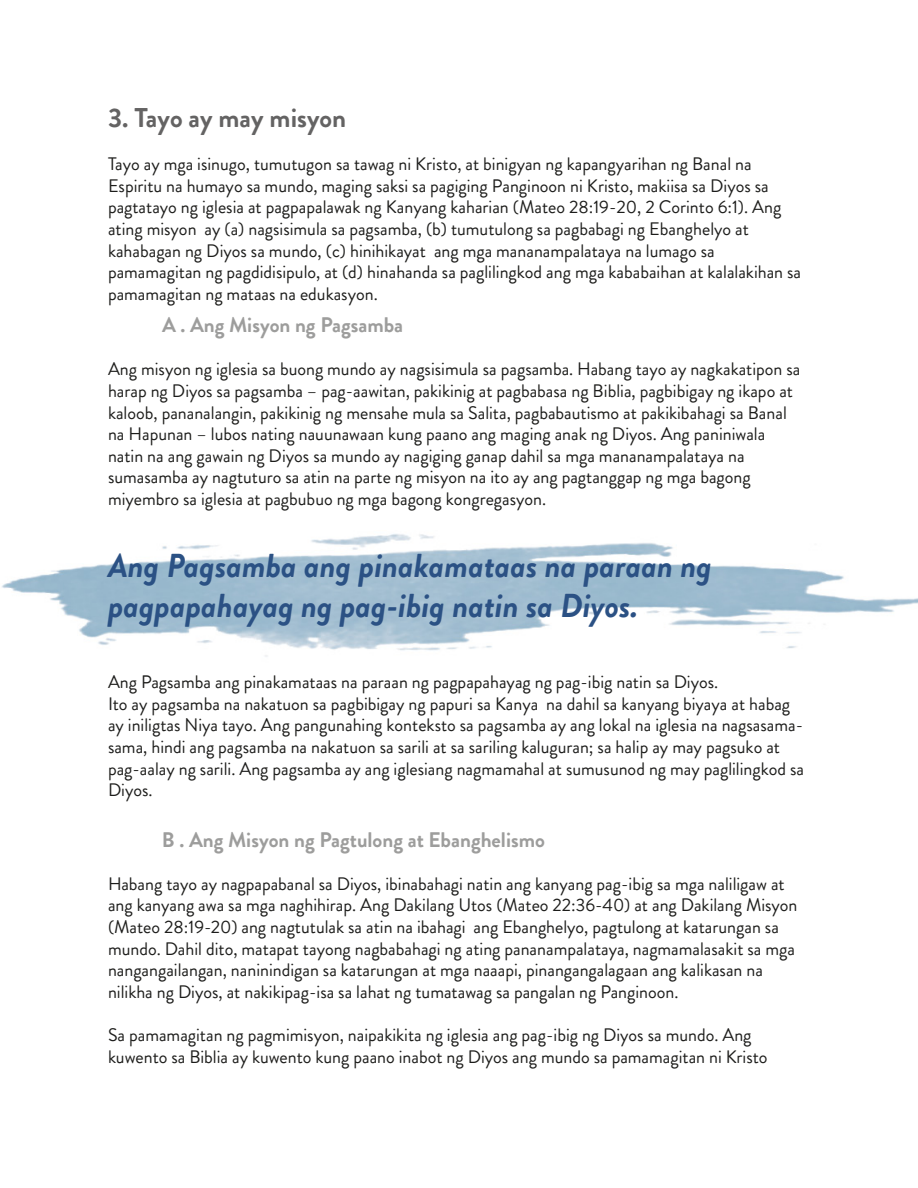
<style>
.page{position:relative;width:918px;height:1188px;background:#fff}
.page>*{position:absolute;margin:0;border:0;box-sizing:border-box;transform-origin:0 0}
.t1{font:33px/39.6px "Brandon Grotesque Bold Italic 2";color:#2b5184}
.t2{font:27px "Brandon Grotesque Bold 2";color:#646363}
.t3{font:21px "Brandon Grotesque Bold 2";color:#9d9d9c}
.t4{font:18px/21.6px "Brandon Grotesque";color:#1d1d1b}
.s1{font-family:"Brandon Grotesque Regular 2"}
</style>
<div class="page">
<img style="left:2px;top:534px;width:916px;height:123px">
<h2 class="t2" style="left:108px;top:99px;width:240px">3. Tayo ay may misyon</h2>
<p class="t4" style="left:108px;top:153px;width:695px">Tayo ay mga isinugo, tumutugon sa tawag ni Kristo<span class="s1">,</span> at binigyan ng kapangyarihan ng Banal na Espiritu na humayo sa mundo, maging saksi sa pagiging Panginoon ni Kristo, makiisa sa Diyos sa pagtatayo ng iglesia at pagpapalawak ng Kanyang kaharian (Mateo 28:19-20, 2 Corinto 6:1). Ang ating misyon ay (a) nagsisimula sa pagsamba, (b) tumutulong sa pagbabagi ng Ebanghelyo at kahabagan ng Diyos sa mundo, (c) hinihikayat ang mga mananampalataya na lumago sa pamamagitan ng pagdidisipulo, at (d) hinahanda sa paglilingkod ang mga kababaihan at kalalakihan sa pamamagitan ng mataas na edukasyon.</p>
<p class="t3" style="left:162px;top:310px;width:243px">A . Ang Misyon ng Pagsamba</p>
<p class="t4" style="left:108px;top:359px;width:694px">Ang misyon ng iglesia sa buong mundo ay nagsisimula sa pagsamba. Habang tayo ay nagkakatipon sa harap ng Diyos sa pagsamba – pag-aawitan, pakikinig at pagbabasa ng Biblia, pagbibigay ng ikapo at kaloob, pananalangin, pakikinig ng mensahe mula sa Salita, pagbabautismo <span class="s1">at</span> pakikibahagi sa Banal na Hapunan – lubos nating nauunawaan kung paano ang maging anak ng Diyos. Ang paniniwala natin na ang gawain ng Diyos sa mundo ay nagiging ganap dahil sa mga mananampalataya na sumasamba ay nagtuturo sa atin na parte ng misyon na ito ay ang pagtanggap ng mga bagong miyembro sa iglesia at pagbubuo ng mga bagong kongregasyon.</p>
<h1 class="t1" style="left:108px;top:547px;width:606px">Ang Pagsamba ang pinakamataas na paraan ng pagpapahayag ng pag-ibig natin sa Diyos.</h1>
<p class="t4" style="left:108px;top:671px;width:697px">Ang Pagsamba ang pinakamataas na paraan ng pagpapahayag ng pag-ibig natin sa Diyos.<br>Ito ay pagsamba na nakatuon sa pagbibigay ng papuri sa Kanya na dahil sa kanyang biyaya at habag ay iniligtas Niya tayo. Ang pangunahing konteksto sa pagsamba ay ang lokal na iglesia na nagsasama&shy;sama, hindi ang pagsamba na nakatuon sa sarili at sa sariling kaluguran<span class="s1">;</span> sa halip ay may pagsuko at pag-aalay ng sarili. Ang pagsamba ay ang iglesiang nagmamahal at sumusunod ng may paglilingkod sa Diyos.</p>
<p class="t3" style="left:162px;top:825px;width:384px">B . Ang Misyon ng Pagtulong at Ebanghelismo</p>
<p class="t4" style="left:108px;top:873px;width:691px">Habang tayo ay nagpapabanal sa Diyos, ibinabahagi natin ang kanyang pag-ibig sa mga naliligaw at ang kanyang awa sa mga naghihirap. Ang Dakilang Utos (Mateo 22:36-40) at ang Dakilang Misyon (Mateo 28:19-20) ang nagtutulak sa atin na ibahagi ang Ebanghelyo, pagtulong at katarungan sa mundo. Dahil dito, matapat tayong nagbabahagi ng ating pananampalataya, nagmamalasakit sa mga nangangailangan, naninindigan sa katarungan at mga naaapi, pinangangalagaan ang kalikasan na nilikha ng Diyos, at nakikipag-isa sa lahat ng tumatawag sa pangalan ng Panginoon.</p>
<p class="t4" style="left:108px;top:1024px;width:661px">Sa pamamagitan ng pagmimisyon, naipakikita ng iglesia ang pag-ibig ng Diyos sa mundo. Ang kuwento sa Biblia ay kuwento kung paano inabot ng Diyos ang mundo sa pamamagitan ni Kristo</p>
</div>
